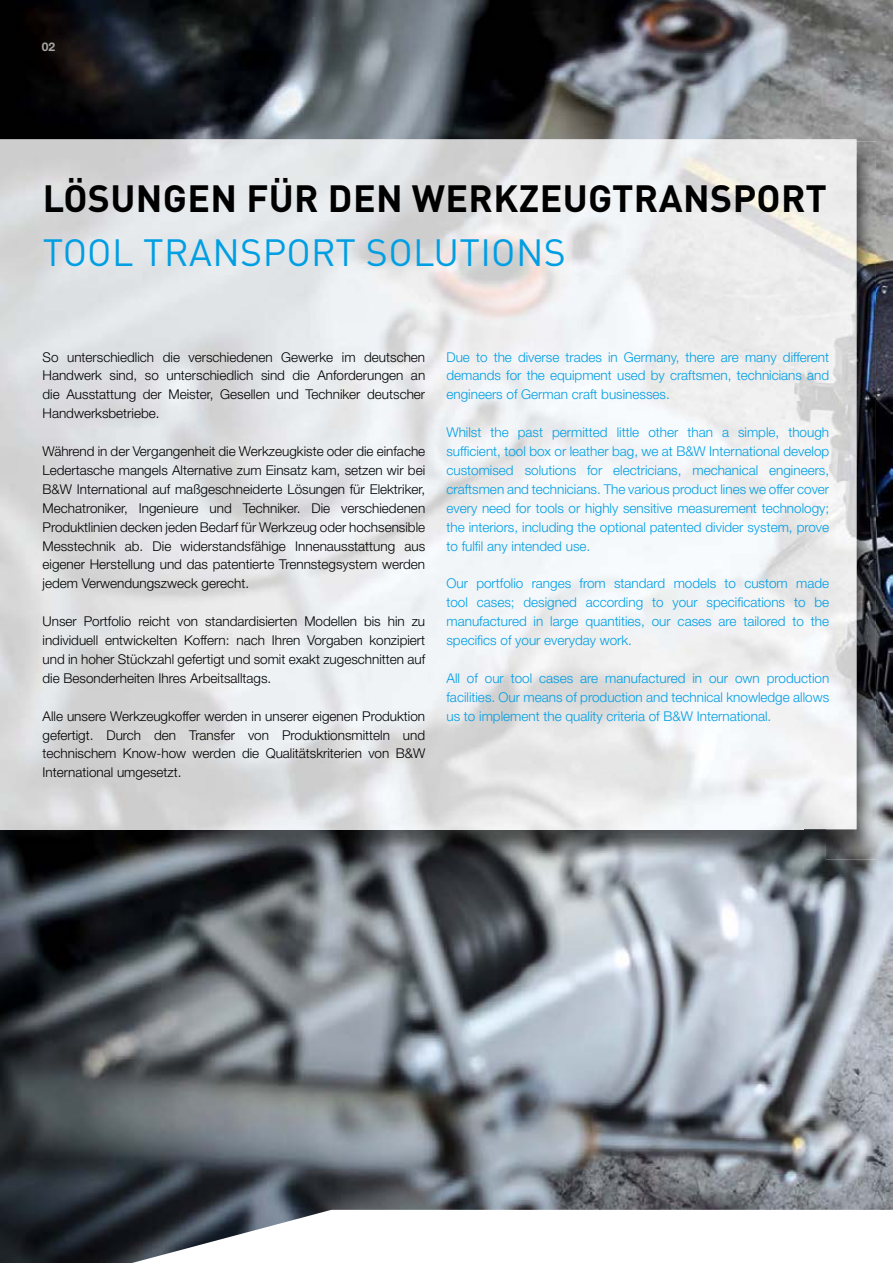
<style>
.page{position:relative;width:893px;height:1263px;background:#fff}
.page>*{position:absolute;margin:0;border:0;box-sizing:border-box;transform-origin:0 0}
.t1{font:700 37.5px "DINOT";letter-spacing:.01em;color:#000}
.t2{font:37.5px "DINOT";letter-spacing:.01em;color:#009ee3}
.t3{font:300 13.5px/18.9px "Helvetica Neue LT Std";color:#000;text-align:justify}
.t4{font:300 13.5px/18.9px "Helvetica Neue LT Std";color:#009ee3;text-align:justify}
.t5{font:700 12px "Helvetica Neue LT Std";color:#a7a7a8}
</style>
<div class="page">
<img style="left:0;top:0;width:893px;height:1263px">
<img style="left:825px;top:141px;width:51px;height:719px">
<img style="left:0;top:829px;width:825px;height:31px">
<img style="left:0;top:193px;width:803px;height:635px">
<img style="left:0;top:139px;width:856px;height:54px">
<img style="left:803px;top:192px;width:53px;height:637px">
<img style="left:0;top:828px;width:804px;height:1px">
<svg style="left:132px;top:1210px;width:761px;height:53px"></svg>
<p class="t5" style="left:42px;top:39px;width:15px">02</p>
<h1 class="t1" style="left:43px;top:174px;width:786px">LÖSUNGEN FÜR DEN WERKZEUGTRANSPORT</h1>
<h1 class="t2" style="left:43px;top:229px;width:525px">TOOL TRANSPORT SOLUTIONS</h1>
<p class="t3" style="left:43px;top:347px;width:384px">So unterschiedlich die verschiedenen Gewerke im deutschen Handwerk sind, so unterschiedlich sind die Anforderungen an die Ausstattung der Meister, Gesellen und Techniker deutscher Handwerksbetriebe.</p>
<p class="t3" style="left:43px;top:441px;width:384px">Während in der Vergangenheit die Werkzeugkiste oder die einfache Ledertasche mangels Alternative zum Einsatz kam, setzen wir bei B&amp;W International auf maßgeschneiderte Lösungen für Elektriker, Mechatroniker, Ingenieure und Techniker. Die verschiedenen Produktlinien decken jeden Bedarf für Werkzeug oder hochsensible Messtechnik ab. Die widerstandsfähige Innenausstattung aus eigener Herstellung und das patentierte Trennstegsystem werden jedem Verwendungszweck gerecht.</p>
<p class="t3" style="left:43px;top:612px;width:384px">Unser Portfolio reicht von standardisierten Modellen bis hin zu individuell entwickelten Koffern: nach Ihren Vorgaben konzipiert und in hoher Stückzahl gefertigt und somit exakt zugeschnitten auf die Besonderheiten Ihres Arbeitsalltags.</p>
<p class="t3" style="left:43px;top:706px;width:384px">Alle unsere Werkzeugkoffer werden in unserer eigenen Produktion gefertigt. Durch den Transfer von Produktionsmitteln und technischem Know-how werden die Qualitätskriterien von B&amp;W International umgesetzt.</p>
<p class="t4" style="left:446px;top:347px;width:384px">Due to the diverse trades in Germany, there are many different demands for the equipment used by craftsmen, technicians and engineers of German craft businesses.</p>
<p class="t4" style="left:446px;top:423px;width:384px">Whilst the past permitted little other than a simple, though sufficient, tool box or leather bag, we at B&amp;W International develop customised solutions for electricians, mechanical engineers, craftsmen and technicians. The various product lines we offer cover every need for tools or highly sensitive measurement technology; the interiors, including the optional patented divider system, prove to fulfil any intended use.</p>
<p class="t4" style="left:446px;top:574px;width:384px">Our portfolio ranges from standard models to custom made tool cases; designed according to your specifications to be manufactured in large quantities, our cases are tailored to the specifics of your everyday work.</p>
<p class="t4" style="left:446px;top:668px;width:384px">All of our tool cases are manufactured in our own production facilities. Our means of production and technical knowledge allows us to implement the quality criteria of B&amp;W International.</p>
</div>
